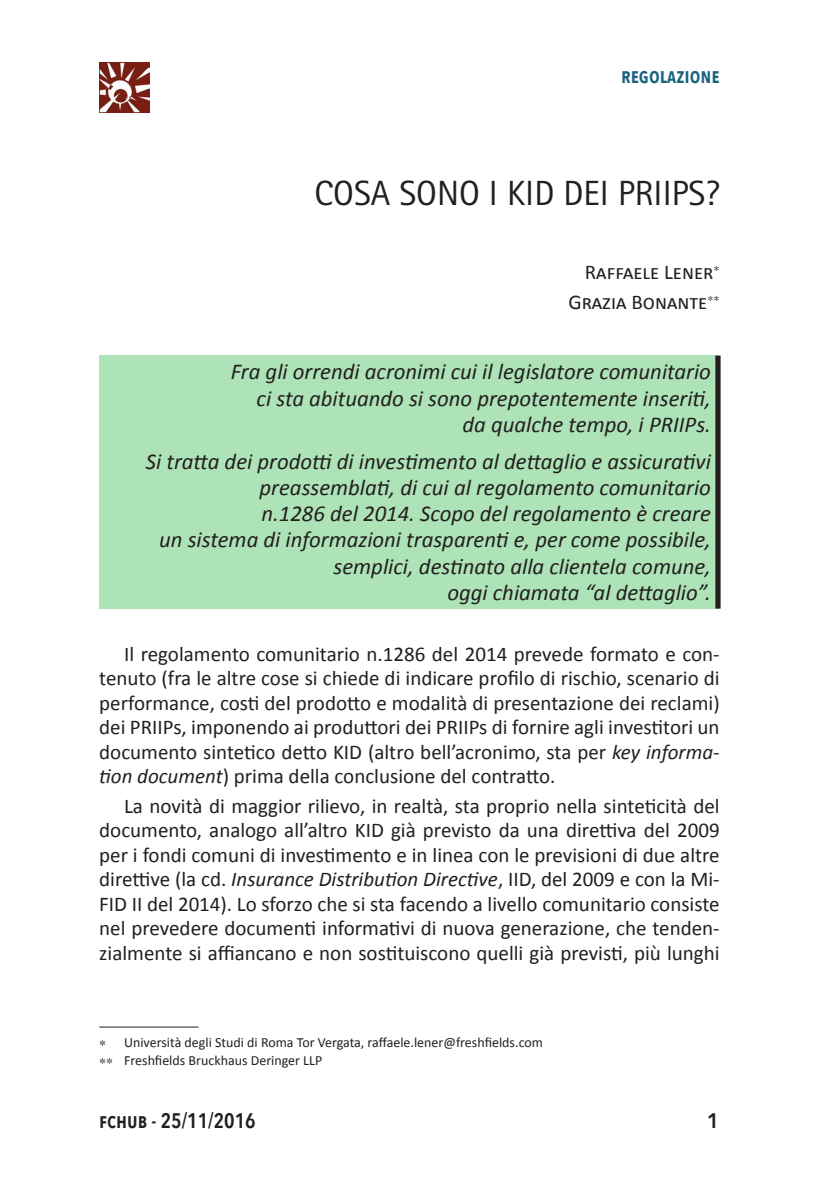
<style>
.page{position:relative;width:819px;height:1191px;background:#fff}
.page>*{position:absolute;margin:0;border:0;box-sizing:border-box;transform-origin:0 0}
.Titolo_capitolo{font:35px "Rotis Sans Serif";color:#231f20}
.t1{font:italic 22.75px/26.2px "Calibri";color:#231f20;text-align:right}
.Autore{font:21px/24.5px "Calibri";color:#231f20;text-align:justify}
.t2{font:600 21px "Avenir Next Condensed";color:#231f20}
.t3{font:600 21px "Avenir Next Condensed";color:#17627e}
.t4{font:600 21px "Avenir Next";color:#231f20}
.Nota_apertura{font:14px "Calibri";color:#231f20}
.s1{font-style:italic}
</style>
<div class="page">
<img style="left:99px;top:62px;width:50px;height:50px">
<div style="left:99px;top:355px;width:619px;height:253px;background:#ade3b6"></div>
<div style="left:715px;top:355px;width:5px;height:253px;background:#231f20"></div>
<hr style="left:99px;top:1026px;width:99px;height:1px;background:#231f20">
<p class="t3" style="left:621px;top:58px;width:100px">regolazione</p>
<p class="Titolo_capitolo" style="left:314px;top:173px;width:406px">COSA SONO I KID DEI PRIIPS?</p>
<p class="Autore" style="left:585px;top:260px;width:130px">Raffaele Lener</p>
<p class="Autore" style="left:568px;top:289px;width:140px">Grazia Bonante</p>
<p class="t1" style="left:231px;top:358px;width:481px">Fra gli orrendi acronimi cui il legislatore comunitario ci sta abituando si sono prepotentemente inseriti, da qualche tempo, i PRIIPs.</p>
<p class="t1" style="left:146px;top:447px;width:566px">Si tratta dei prodotti di investimento al dettaglio e assicurativi preassemblati, di cui al regolamento comunitario<br>n.1286 del 2014. Scopo del regolamento è creare<br>un sistema di informazioni trasparenti e, per come possibile, semplici, destinato alla clientela comune,<br>oggi chiamata “al dettaglio”.</p>
<p class="Autore" style="left:99px;top:641px;width:622px;text-indent:25px">Il regolamento comunitario n.1286 del 2014 prevede formato e con&shy;tenuto (fra le altre cose si chiede di indicare profilo di rischio, scenario di performance, costi del prodotto e modalità di presentazione dei reclami) dei PRIIPs, imponendo ai produttori dei PRIIPs di fornire agli investitori un documento sintetico detto KID (altro bell’acronimo, sta per <span class="s1">key informa&shy;tion document</span>) prima della conclusione del contratto.</p>
<p class="Autore" style="left:99px;top:793px;width:622px;text-indent:25px">La novità di maggior rilievo, in realtà, sta proprio nella sinteticità del documento, analogo all’altro KID già previsto da una direttiva del 2009 per i fondi comuni di investimento e in linea con le previsioni di due altre direttive (la cd. <span class="s1">Insurance Distribution Directive</span>, IID, del 2009 e con la Mi-FID II del 2014). Lo sforzo che si sta facendo a livello comunitario consiste nel prevedere documenti informativi di nuova generazione, che tenden&shy;zialmente si affiancano e non sostituiscono quelli già previsti, più lunghi</p>
<p class="Nota_apertura" style="left:124px;top:1033px;width:420px">Università degli Studi di Roma Tor Vergata, raffaele.lener@freshfields.com</p>
<p class="Nota_apertura" style="left:124px;top:1051px;width:200px">Freshfields Bruckhaus Deringer LLP</p>
<p class="t2" style="left:99px;top:1102px;width:158px">fchub - 25/11/2016</p>
<p class="t4" style="left:706px;top:1102px;width:14px">1</p>
</div>
